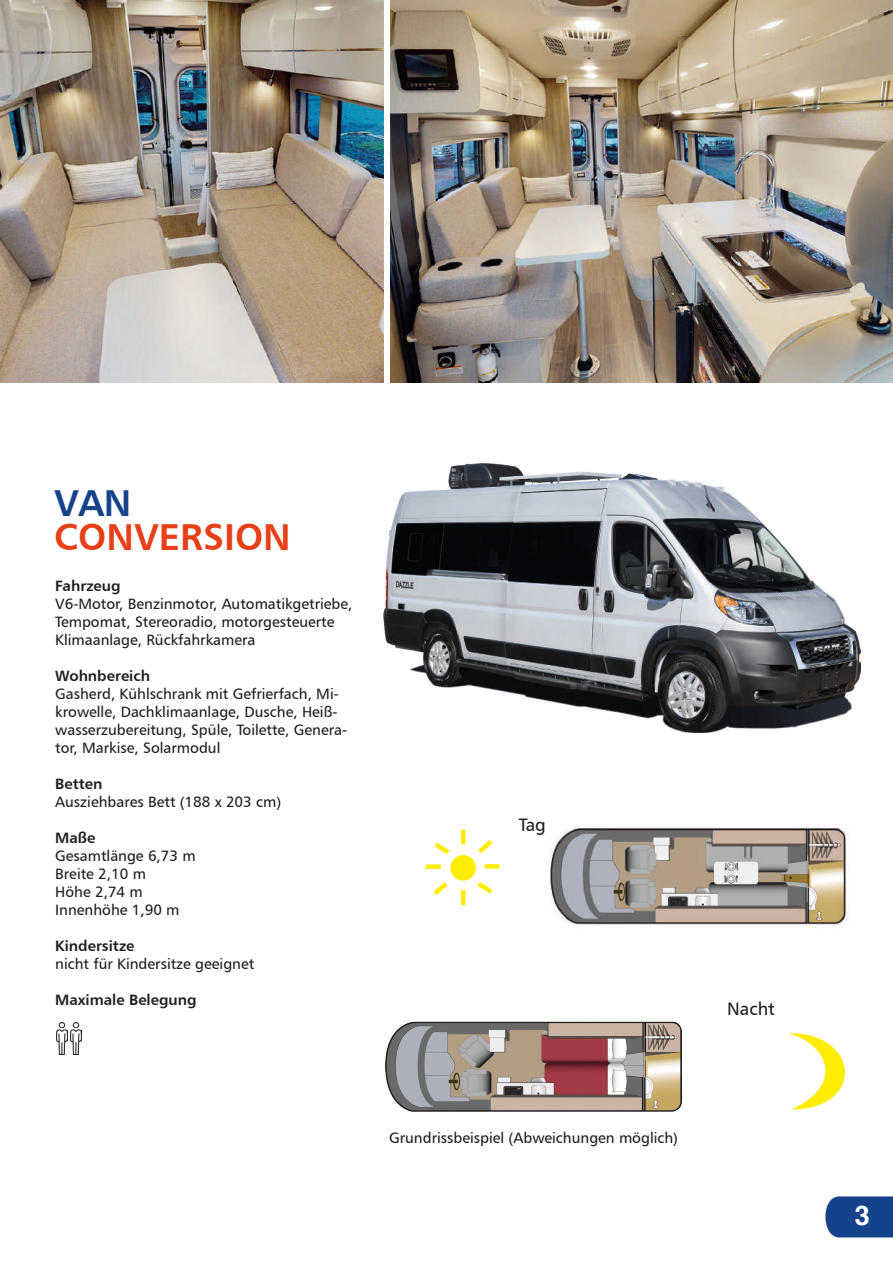
<style>
.page{position:relative;width:893px;height:1263px;background:#fff}
.page>*{position:absolute;margin:0;border:0;box-sizing:border-box;transform-origin:0 0}
.t1{font:37.5px "Humanist 777 BT Bold B";color:#e73f16}
.t2{font:37.5px "Humanist 777 BT Bold B";color:#15438b}
.t3{font:700 27px "Helvetica";color:#fff}
.t4{font:18px "Humanist 777 BT Roman B";color:#1d1d1b}
.t5{font:15px/18px "Humanist 777 BT Roman B";color:#1d1d1b}
.t6{font:15px "Humanist 777 BT Bold B";color:#1d1d1b}
</style>
<div class="page">
<img style="left:0;top:0;width:384px;height:383px">
<img style="left:550px;top:828px;width:298px;height:98px">
<img style="left:385px;top:1021px;width:297px;height:91px">
<div style="left:450px;top:855px;width:26px;height:26px;background:#ffed00;border-radius:50%"></div>
<hr style="left:461px;top:829px;width:4px;height:15px;background:#ffed00">
<hr style="left:461px;top:890px;width:4px;height:15px;background:#ffed00">
<div style="left:485px;top:864px;width:14px;height:5px;background:#ffed00"></div>
<div style="left:426px;top:864px;width:15px;height:5px;background:#ffed00"></div>
<svg style="left:477px;top:882px;width:16px;height:12px"></svg>
<svg style="left:434px;top:842px;width:16px;height:12px"></svg>
<svg style="left:433px;top:882px;width:15px;height:14px"></svg>
<svg style="left:478px;top:840px;width:15px;height:13px"></svg>
<svg style="left:789px;top:1033px;width:56px;height:77px"></svg>
<img style="left:56px;top:1022px;width:12px;height:33px">
<img style="left:71px;top:1022px;width:11px;height:33px">
<img style="left:384px;top:463px;width:476px;height:269px">
<img style="left:390px;top:0;width:503px;height:383px">
<svg style="left:825px;top:1196px;width:68px;height:41px;background:#224d91"></svg>
<h1 class="t2" style="left:54px;top:479px;width:79px">VAN</h1>
<h1 class="t1" style="left:54px;top:513px;width:238px">CONVERSION</h1>
<p class="t6" style="left:55px;top:577px;width:67px">Fahrzeug</p>
<p class="t5" style="left:55px;top:595px;width:299px">V6-Motor, Benzinmotor, Automatikgetriebe,<br>Tempomat, Stereoradio, motorgesteuerte<br>Klimaanlage, Rückfahrkamera</p>
<p class="t6" style="left:55px;top:667px;width:96px">Wohnbereich</p>
<p class="t5" style="left:55px;top:685px;width:293px">Gasherd, Kühlschrank mit Gefrierfach, Mi&shy;krowelle, Dachklimaanlage, Dusche, Heiß&shy;wasserzubereitung, Spüle, Toilette, Genera&shy;tor, Markise, Solarmodul</p>
<p class="t6" style="left:55px;top:775px;width:49px">Betten</p>
<p class="t5" style="left:55px;top:793px;width:227px">Ausziehbares Bett (188 x 203 cm)</p>
<p class="t6" style="left:55px;top:829px;width:42px">Maße</p>
<p class="t5" style="left:55px;top:847px;width:142px">Gesamtlänge 6,73 m<br>Breite 2,10 m<br>Höhe 2,74 m<br>Innenhöhe 1,90 m</p>
<p class="t6" style="left:55px;top:937px;width:81px">Kindersitze</p>
<p class="t5" style="left:55px;top:955px;width:200px">nicht für Kindersitze geeignet</p>
<p class="t6" style="left:55px;top:991px;width:143px">Maximale Belegung</p>
<p class="t4" style="left:519px;top:813px;width:29px">Tag</p>
<p class="t5" style="left:389px;top:1128px;width:291px">Grundrissbeispiel (Abweichungen möglich)</p>
<p class="t4" style="left:727px;top:998px;width:49px">Nacht</p>
<h2 class="t3" style="left:855px;top:1198px;width:17px">3</h2>
</div>
